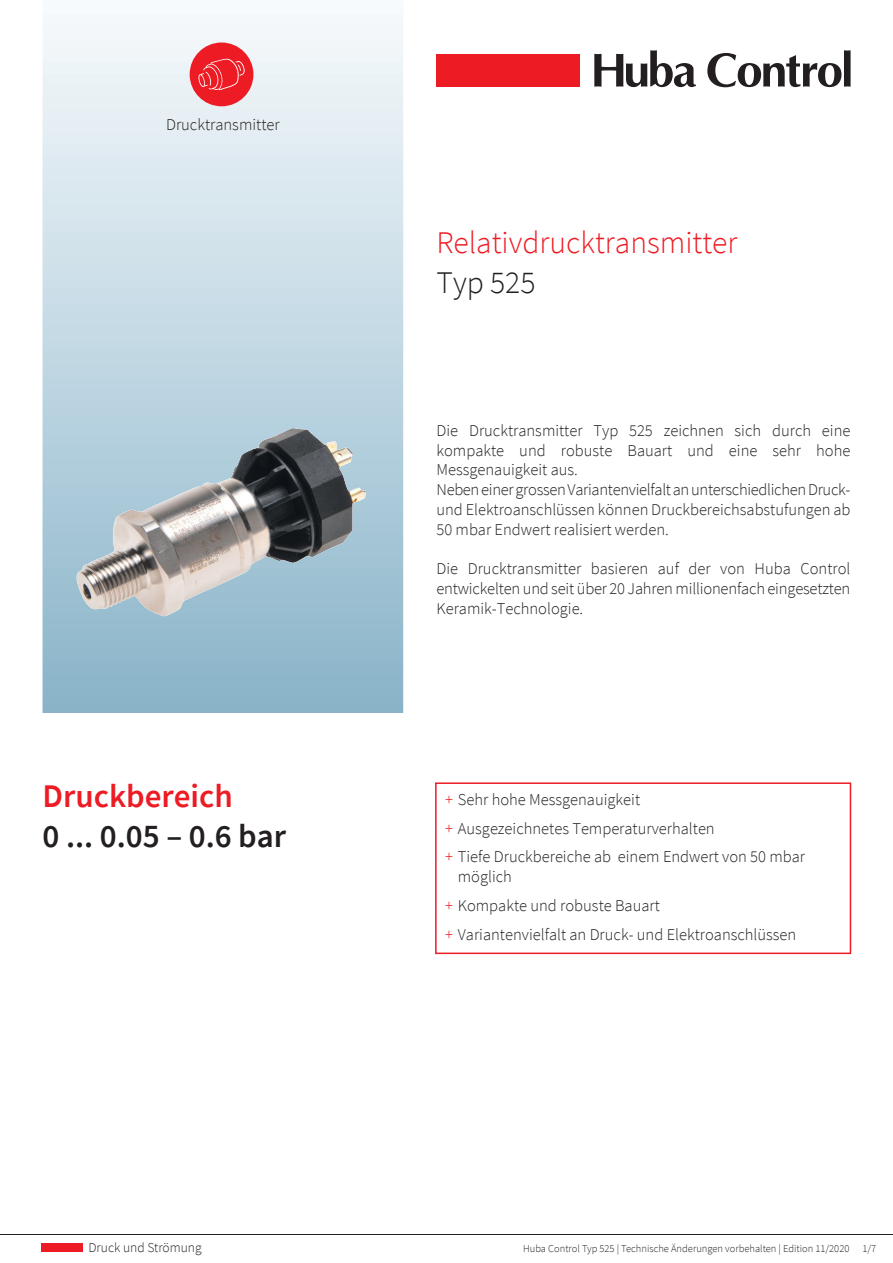
<style>
.page{position:relative;width:893px;height:1263px;background:#fff}
.page>*{position:absolute;margin:0;border:0;box-sizing:border-box;transform-origin:0 0}
.t1{font:600 33px "Source Sans Pro";color:#231f20}
.t2{font:600 33px "Source Sans Pro";color:#ed1c24}
.t3{font:300 31.5px "Source Sans Pro";color:#ed1c24}
.t4{font:300 31.5px "Source Sans Pro";color:#231f20}
.t5{font:300 16.5px/19.8px "Source Sans Pro";color:#231f20}
.t6{font:300 13.5px "Source Sans Pro";color:#231f20}
.t7{font:300 10.5px "Source Sans Pro";color:#231f20}
.s1{color:#ed1c24}
</style>
<div class="page">
<svg style="left:435px;top:782px;width:416px;height:172px"></svg>
<div style="left:436px;top:54px;width:144px;height:33px;background:#ed1c24"></div>
<svg style="left:594px;top:50px;width:102px;height:37px"></svg>
<svg style="left:707px;top:50px;width:144px;height:37px"></svg>
<svg style="left:43px;top:14px;width:360px;height:699px"></svg>
<img style="left:221px;top:428px;width:145px;height:142px">
<img style="left:75px;top:475px;width:146px;height:141px">
<img style="left:221px;top:569px;width:31px;height:18px">
<div style="left:190px;top:43px;width:63px;height:63px;background:#ed1c24;border-radius:50%"></div>
<svg style="left:198px;top:58px;width:47px;height:32px"></svg>
<hr style="left:0;top:1234px;width:893px;height:1px;background:#231f20">
<div style="left:41px;top:1243px;width:42px;height:9px;background:#ed1c24"></div>
<p class="t5" style="left:166px;top:115px;width:115px">Drucktransmitter</p>
<h1 class="t2" style="left:43px;top:775px;width:192px">Druckbereich</h1>
<h1 class="t1" style="left:43px;top:814px;width:245px">0 ... 0.05 – 0.6 bar</h1>
<h2 class="t3" style="left:436px;top:222px;width:302px">Relativdrucktransmitter</h2>
<h2 class="t4" style="left:436px;top:262px;width:100px">Typ 525</h2>
<p class="t5" style="left:436px;top:420px;width:415px">Die Drucktransmitter Typ 525 zeichnen sich durch eine kompakte und robuste Bauart und eine sehr hohe Messgenauigkeit aus.<br>Neben einer grossen Variantenvielfalt an unterschiedlichen Druck&shy;und Elektroanschlüssen können Druckbereichsabstufungen ab 50 mbar Endwert realisiert werden.</p>
<p class="t5" style="left:436px;top:559px;width:415px;text-align:justify">Die Drucktransmitter basieren auf der von Huba Control entwickelten und seit über 20 Jahren millionenfach eingesetzten Keramik-Technologie.</p>
<p class="t5" style="left:445px;top:784px;width:361px;line-height:28.8px"><span class="s1">+</span> Sehr hohe Messgenauigkeit<br><span class="s1">+</span> Ausgezeichnetes Temperaturverhalten<br><span class="s1">+</span> Tiefe Druckbereiche ab einem Endwert von 50 mbar</p>
<p class="t5" style="left:445px;top:862px;width:353px;line-height:28.8px;text-indent:13px">möglich<br><span class="s1">+</span> Kompakte und robuste Bauart<br><span class="s1">+</span> Variantenvielfalt an Druck- und Elektroanschlüssen</p>
<p class="t6" style="left:88px;top:1239px;width:115px">Druck und Strömung</p>
<p class="t7" style="left:523px;top:1242px;width:355px">Huba Control Typ 525 | Technische Änderungen vorbehalten | Edition 11/2020 1/7</p>
</div>
